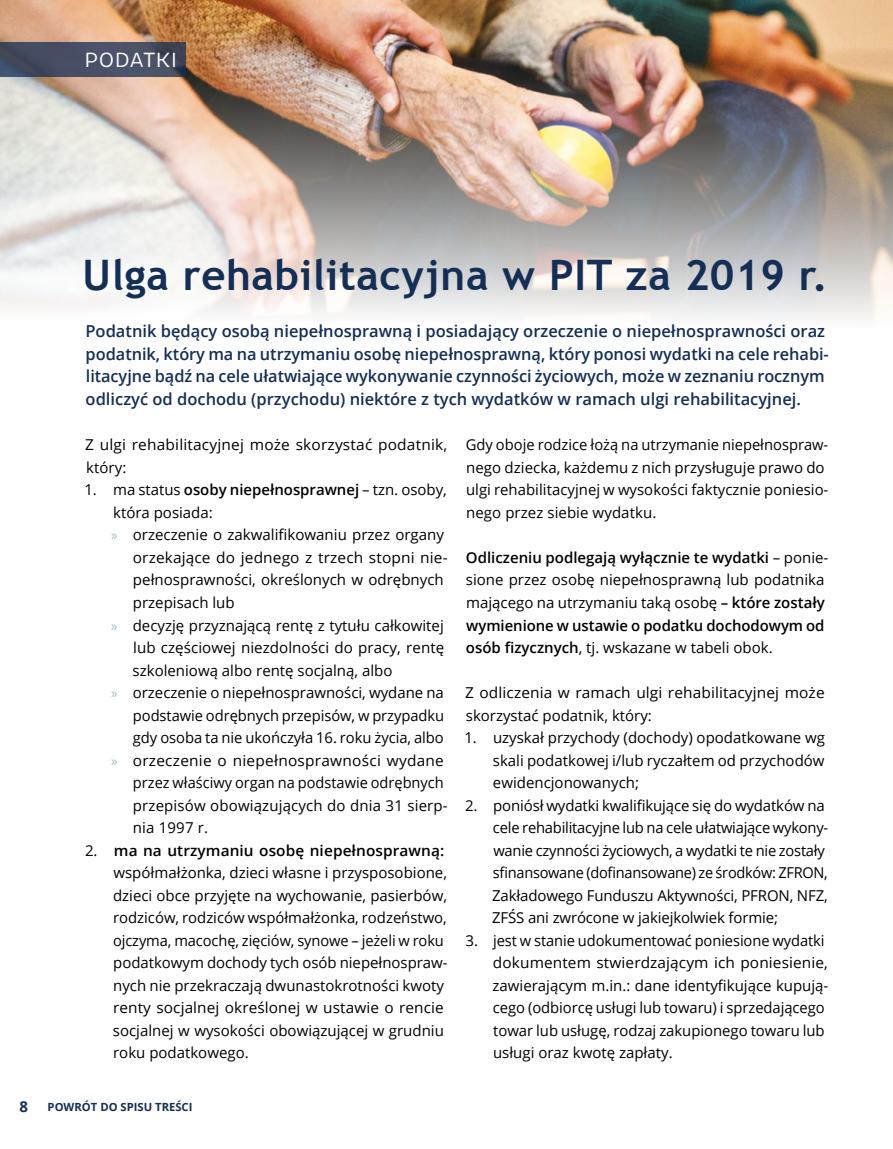
<style>
.page{position:relative;width:893px;height:1149px;background:#fff}
.page>*{position:absolute;margin:0;border:0;box-sizing:border-box;transform-origin:0 0}
.t1{font:700 42px "Trebuchet MS";letter-spacing:.015em;color:#152e55}
.t2{font:21px "Brevia";letter-spacing:.025em;color:#fff}
.t3{font:600 16.5px/22.5px "Open Sans";color:#152e55}
.t4{font:15px/22.5px "Open Sans";color:#000}
.t5{font:600 15px/22.5px "Open Sans";color:#000}
.t6{font:700 15px "Open Sans";color:#152e55}
.t7{font:700 11.25px "Open Sans";color:#152e55}
.s1{font-weight:600}
.s2{font-family:"Myriad Pro";color:#a1b8ca}
.s3{font-weight:400}
</style>
<div class="page">
<img style="left:0;top:0;width:893px;height:319px">
<svg style="left:0;top:42px;width:185px;height:34px;fill:#474e65"></svg>
<h2 class="t2" style="left:84px;top:47px;width:94px">PODATKI</h2>
<h1 class="t1" style="left:83px;top:249px;width:747px">Ulga rehabilitacyjna w PIT za 2019 r.</h1>
<p class="t3" style="left:85px;top:319px;width:745px">Podatnik będący osobą niepełnosprawną i posiadający orzeczenie o niepełnosprawności oraz podatnik, który ma na utrzymaniu osobę niepełnosprawną, który ponosi wydatki na cele rehabi&shy;litacyjne bądź na cele ułatwiające wykonywanie czynności życiowych, może w zeznaniu rocznym odliczyć od dochodu (przychodu) niektóre z tych wydatków w ramach ulgi rehabilitacyjnej.</p>
<p class="t4" style="left:85px;top:433px;width:364px">Z ulgi rehabilitacyjnej może skorzystać podatnik, który:</p>
<p class="t4" style="left:84px;top:478px;width:364px">1. ma status <span class="s1">osoby niepełnosprawnej</span> – tzn. osoby,</p>
<p class="t4" style="left:113px;top:500px;width:101px">która posiada:</p>
<p class="t4" style="left:111px;top:523px;width:334px"><span class="s2">»</span> orzeczenie o zakwalifikowaniu przez organy</p>
<p class="t4" style="left:133px;top:545px;width:316px">orzekające do jednego z trzech stopni nie-</p>
<p class="t4" style="left:133px;top:568px;width:312px">pełnosprawności, określonych w odrębnych</p>
<p class="t4" style="left:133px;top:590px;width:103px">przepisach lub</p>
<p class="t4" style="left:111px;top:613px;width:334px"><span class="s2">»</span> decyzję przyznającą rentę z tytułu całkowitej</p>
<p class="t4" style="left:133px;top:635px;width:313px">lub częściowej niezdolności do pracy, rentę</p>
<p class="t4" style="left:133px;top:658px;width:261px">szkoleniową albo rentę socjalną, albo</p>
<p class="t4" style="left:111px;top:680px;width:334px"><span class="s2">»</span> orzeczenie o niepełnosprawności, wydane na</p>
<p class="t4" style="left:133px;top:703px;width:313px">podstawie odrębnych przepisów, w przypadku</p>
<p class="t4" style="left:133px;top:725px;width:312px">gdy osoba ta nie ukończyła 16. roku życia, albo</p>
<p class="t4" style="left:111px;top:748px;width:334px"><span class="s2">»</span> orzeczenie o niepełnosprawności wydane</p>
<p class="t4" style="left:133px;top:770px;width:312px">przez właściwy organ na podstawie odrębnych</p>
<p class="t4" style="left:133px;top:793px;width:316px">przepisów obowiązujących do dnia 31 sierp-</p>
<p class="t4" style="left:133px;top:815px;width:77px">nia 1997 r.</p>
<p class="t4" style="left:113px;top:838px;width:336px;text-indent:-28px">2. <span class="s1">ma na utrzymaniu osobę niepełnosprawną: </span>współmałżonka, dzieci własne i przysposobione, dzieci obce przyjęte na wychowanie, pasierbów, rodziców, rodziców współmałżonka, rodzeństwo, ojczyma, macochę, zięciów, synowe – jeżeli w roku podatkowym dochody tych osób niepełnospraw&shy;nych nie przekraczają dwunastokrotności kwoty renty socjalnej określonej w ustawie o rencie socjalnej w wysokości obowiązującej w grudniu roku podatkowego.</p>
<p class="t6" style="left:20px;top:1095px;width:10px">8</p>
<p class="t7" style="left:48px;top:1098px;width:146px">POWRÓT DO SPISU TREŚCI</p>
<p class="t4" style="left:466px;top:433px;width:364px">Gdy oboje rodzice łożą na utrzymanie niepełnospraw&shy;nego dziecka, każdemu z nich przysługuje prawo do ulgi rehabilitacyjnej w wysokości faktycznie poniesio&shy;nego przez siebie wydatku.</p>
<p class="t5" style="left:466px;top:545px;width:364px">Odliczeniu podlegają wyłącznie te wydatki <span class="s3">– ponie&shy;sione przez osobę niepełnosprawną lub podatnika mającego na utrzymaniu taką osobę</span> – które zostały wymienione w ustawie o podatku dochodowym od osób fizycznych<span class="s3">, tj. wskazane w tabeli obok.</span></p>
<p class="t4" style="left:465px;top:680px;width:361px">Z odliczenia w ramach ulgi rehabilitacyjnej może skorzystać podatnik, który:</p>
<p class="t4" style="left:493px;top:725px;width:334px;text-align:justify;text-indent:-28px">1. uzyskał przychody (dochody) opodatkowane wg skali podatkowej i/lub ryczałtem od przychodów ewidencjonowanych;</p>
<p class="t4" style="left:492px;top:793px;width:338px;text-indent:-27px">2. poniósł wydatki kwalifikujące się do wydatków na cele rehabilitacyjne lub na cele ułatwiające wykony&shy;wanie czynności życiowych, a wydatki te nie zostały sfinansowane (dofinansowane) ze środków: ZFRON, Zakładowego Funduszu Aktywności, PFRON, NFZ, ZFŚS ani zwrócone w jakiejkolwiek formie;</p>
<p class="t4" style="left:493px;top:928px;width:337px;text-indent:-27px">3. jest w stanie udokumentować poniesione wydatki dokumentem stwierdzającym ich poniesienie, zawierającym m.in.: dane identyfikujące kupują&shy;cego (odbiorcę usługi lub towaru) i sprzedającego towar lub usługę, rodzaj zakupionego towaru lub usługi oraz kwotę zapłaty.</p>
</div>
